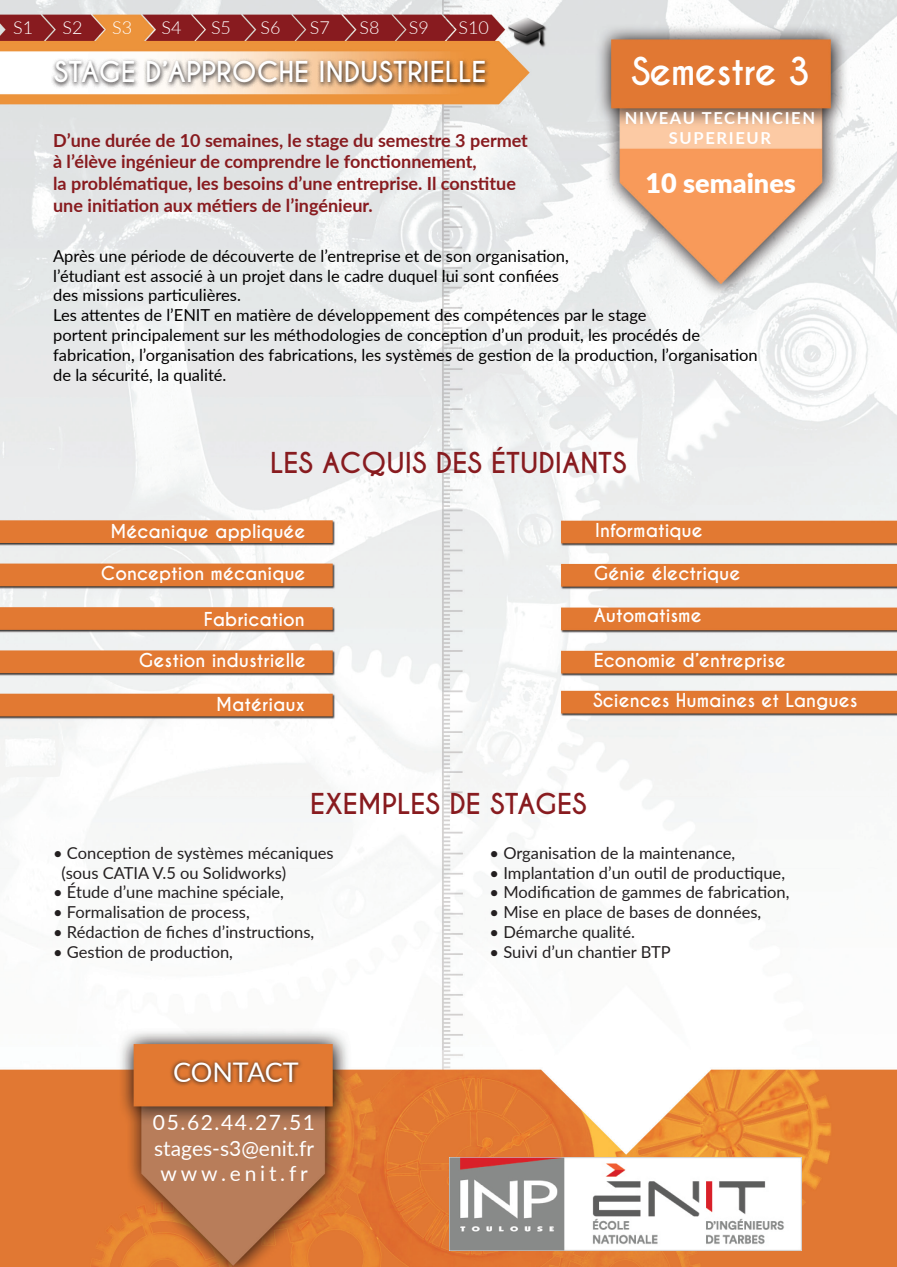
<style>
.page{position:relative;width:897px;height:1267px;background:#fff}
.page>*{position:absolute;margin:0;border:0;box-sizing:border-box;transform-origin:0 0}
.t1{font:700 36px "Caviar Dreams";letter-spacing:-.025em;color:#fff}
.t2{font:700 27px "Caviar Dreams";color:#881b1f}
.t3{font:700 27px "Caviar Dreams";color:#fff}
.t4{font:900 27px "Lato";color:#fff}
.t5{font:27px "Lato";letter-spacing:-.005em;color:#fff}
.t6{font:21px "Lato";color:#fff}
.t7{font:21px "Lato";letter-spacing:.075em;color:#fff}
.t8{font:21px "Lato";letter-spacing:.18em;color:#fff}
.t9{font:700 18px/21.6px "Lato";color:#881b1f}
.t10{font:700 18px "Caviar Dreams";color:#fff}
.t11{font:300 18px "Lato";color:#fff}
.t12{font:16.5px/19.8px "Lato";color:#010000}
.t13{font:16.5px "Lato";color:#231f20}
.t14{font:700 16.5px/19.8px "Lato";letter-spacing:.1em;color:#fff;text-align:center}
</style>
<div class="page">
<img style="left:0;top:0;width:896px;height:1266px">
<svg style="left:51px;top:58px;width:439px;height:31px;background:#c3a88e"></svg>
<svg style="left:169px;top:1058px;width:134px;height:28px;background:#bb662d"></svg>
<img style="left:449px;top:1157px;width:352px;height:93px">
<p class="t11" style="left:13px;top:15px;width:22px">S1</p>
<p class="t11" style="left:63px;top:15px;width:22px">S2</p>
<p class="t11" style="left:112px;top:15px;width:22px">S3</p>
<p class="t11" style="left:161px;top:15px;width:22px">S4</p>
<p class="t11" style="left:211px;top:15px;width:22px">S5</p>
<p class="t11" style="left:260px;top:15px;width:22px">S6</p>
<p class="t11" style="left:310px;top:15px;width:22px">S7</p>
<p class="t11" style="left:359px;top:15px;width:22px">S8</p>
<p class="t11" style="left:409px;top:15px;width:22px">S9</p>
<p class="t11" style="left:458px;top:15px;width:32px">S10</p>
<p class="t3" style="left:54px;top:56px;width:434px">STAGE D’APPROCHE INDUSTRIELLE</p>
<p class="t1" style="left:631px;top:50px;width:181px">Semestre 3</p>
<p class="t14" style="left:624px;top:108px;width:192px">NIVEAU TECHNICIEN<br>SUPERIEUR</p>
<p class="t9" style="left:53px;top:128px;width:476px">D’une durée de 10 semaines, le stage du semestre 3 permet</p>
<p class="t9" style="left:53px;top:150px;width:425px">à l’élève ingénieur de comprendre le fonctionnement,</p>
<p class="t9" style="left:53px;top:172px;width:464px">la problématique, les besoins d’une entreprise. Il constitue une initiation aux métiers de l’ingénieur.</p>
<p class="t4" style="left:645px;top:163px;width:152px">10 semaines</p>
<p class="t12" style="left:53px;top:245px;width:517px">Après une période de découverte de l’entreprise et de son organisation,</p>
<p class="t12" style="left:53px;top:265px;width:507px">l’étudiant est associé à un projet dans le cadre duquel lui sont confiées</p>
<p class="t12" style="left:53px;top:285px;width:189px">des missions particulières.</p>
<p class="t12" style="left:53px;top:304px;width:706px">Les attentes de l’ENIT en matière de développement des compétences par le stage<br>portent principalement sur les méthodologies de conception d’un produit, les procédés de fabrication, l’organisation des fabrications, les systèmes de gestion de la production, l’organisation</p>
<p class="t12" style="left:53px;top:364px;width:175px">de la sécurité, la qualité.</p>
<p class="t2" style="left:270px;top:446px;width:358px">LES ACQUIS DES ÉTUDIANTS</p>
<p class="t10" style="left:110px;top:520px;width:197px">Mécanique appliquée</p>
<p class="t10" style="left:595px;top:519px;width:109px">Informatique</p>
<p class="t10" style="left:101px;top:562px;width:206px">Conception mécanique</p>
<p class="t10" style="left:593px;top:562px;width:148px">Génie électrique</p>
<p class="t10" style="left:204px;top:608px;width:102px">Fabrication</p>
<p class="t10" style="left:593px;top:604px;width:109px">Automatisme</p>
<p class="t10" style="left:139px;top:649px;width:168px">Gestion industrielle</p>
<p class="t10" style="left:593px;top:649px;width:194px">Economie d’entreprise</p>
<p class="t10" style="left:216px;top:693px;width:90px">Matériaux</p>
<p class="t10" style="left:593px;top:689px;width:266px">Sciences Humaines et Langues</p>
<p class="t2" style="left:310px;top:788px;width:278px">EXEMPLES DE STAGES</p>
<p class="t13" style="left:53px;top:841px;width:282px">• Conception de systèmes mécaniques</p>
<p class="t13" style="left:62px;top:860px;width:226px">(sous CATIA V.5 ou Solidworks)</p>
<p class="t13" style="left:53px;top:880px;width:232px">• Étude d’une machine spéciale,</p>
<p class="t13" style="left:53px;top:900px;width:198px">• Formalisation de process,</p>
<p class="t13" style="left:53px;top:920px;width:262px">• Rédaction de fiches d’instructions,</p>
<p class="t13" style="left:53px;top:940px;width:181px">• Gestion de production,</p>
<p class="t5" style="left:173px;top:1053px;width:127px">CONTACT</p>
<p class="t7" style="left:153px;top:1107px;width:164px">05.62.44.27.51</p>
<p class="t6" style="left:154px;top:1132px;width:161px">stages-s3@enit.fr</p>
<p class="t8" style="left:161px;top:1157px;width:149px">www.enit.fr</p>
<p class="t13" style="left:489px;top:841px;width:247px">• Organisation de la maintenance,</p>
<p class="t13" style="left:489px;top:860px;width:297px">• Implantation d’un outil de productique,</p>
<p class="t13" style="left:489px;top:880px;width:301px">• Modification de gammes de fabrication,</p>
<p class="t13" style="left:489px;top:900px;width:273px">• Mise en place de bases de données,</p>
<p class="t13" style="left:489px;top:920px;width:147px">• Démarche qualité.</p>
<p class="t13" style="left:489px;top:940px;width:183px">• Suivi d’un chantier BTP</p>
</div>
